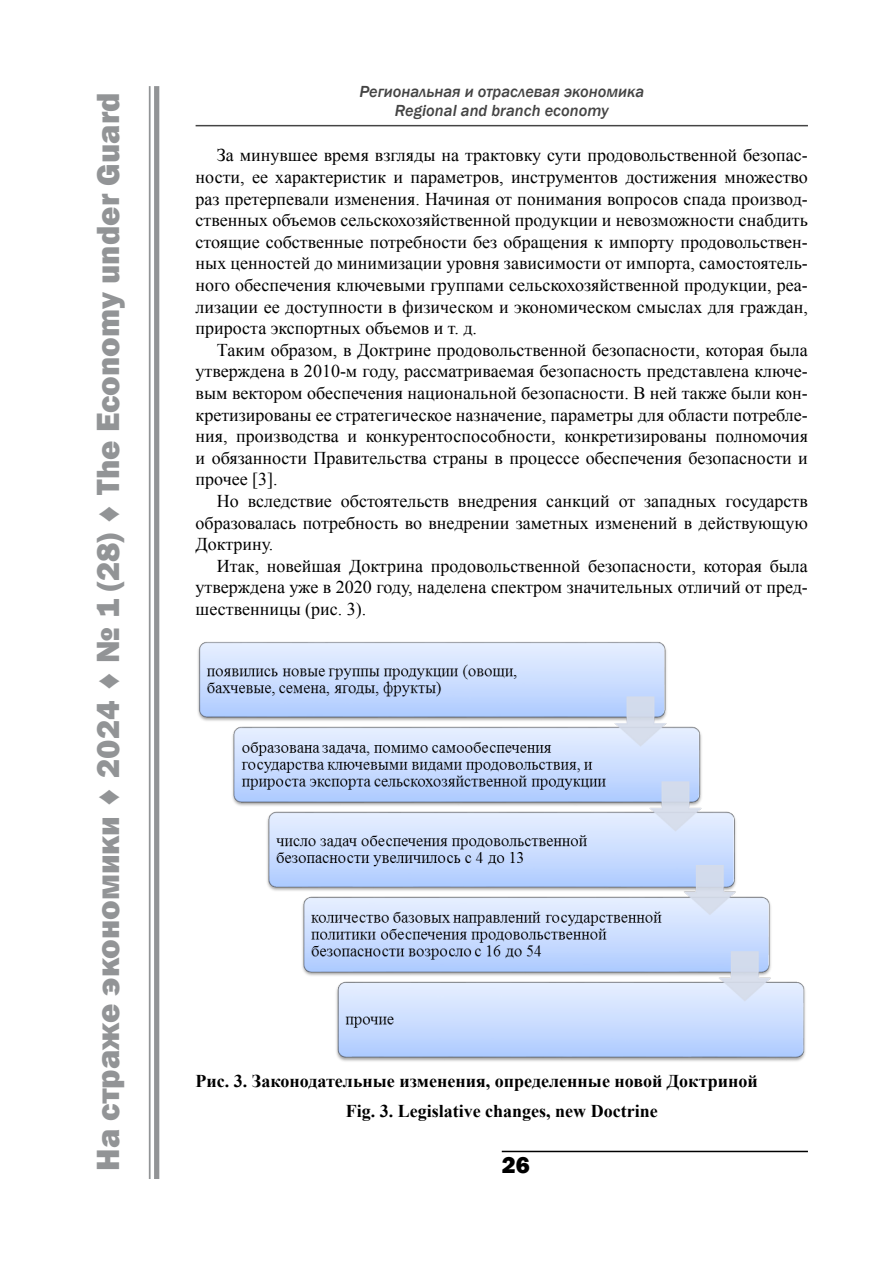
<style>
.page{position:relative;width:893px;height:1263px;background:#fff}
.page>*{position:absolute;margin:0;border:0;box-sizing:border-box;transform-origin:0 0}
.t1{font:800 33px "Franklin Gothic";color:#929496}
.t2{font:800 24px "Franklin Gothic";color:#000}
.t3{font:18px/21.6px "Times New Roman";color:#000;text-align:justify}
.t4{font:700 18px/30.2px "Times New Roman";color:#000}
.t5{font:italic 500 16.5px/19.8px "Franklin Gothic";color:#444;text-align:center}
</style>
<div class="page">
<hr style="left:502px;top:1151px;width:306px;height:1px;background:#000">
<div style="left:154px;top:86px;width:5px;height:1093px;background:#929496"></div>
<hr style="left:149px;top:86px;width:2px;height:1093px;background:#929496">
<hr style="left:196px;top:125px;width:612px;height:1px;background:#444">
<img style="left:198px;top:642px;width:608px;height:420px">
<h1 class="t1" style="left:87px;top:1170px;width:1080px;rotate:-90deg">На страже экономики ♦ 2024 ♦ № 1 (28) ♦ The Economy under Guard</h1>
<p class="t5" style="left:359px;top:81px;width:286px">Региональная и отраслевая экономика<br>Regional and branch economy</p>
<p class="t3" style="left:196px;top:144px;width:614px;text-indent:21px">За минувшее время взгляды на трактовку сути продовольственной безопас&shy;ности, ее характеристик и параметров, инструментов достижения множество раз претерпевали изменения. Начиная от понимания вопросов спада производ&shy;ственных объемов сельскохозяйственной продукции и невозможности снабдить стоящие собственные потребности без обращения к импорту продовольствен&shy;ных ценностей до минимизации уровня зависимости от импорта, самостоятель&shy;ного обеспечения ключевыми группами сельскохозяйственной продукции, реа&shy;лизации ее доступности в физическом и экономическом смыслах для граждан, прироста экспортных объемов и т. д.</p>
<p class="t3" style="left:196px;top:338px;width:614px;text-indent:21px">Таким образом, в Доктрине продовольственной безопасности, которая была утверждена в 2010-м году, рассматриваемая безопасность представлена ключе&shy;вым вектором обеспечения национальной безопасности. В ней также были кон&shy;кретизированы ее стратегическое назначение, параметры для области потребле&shy;ния, производства и конкурентоспособности, конкретизированы полномочия и обязанности Правительства страны в процессе обеспечения безопасности и прочее [3].</p>
<p class="t3" style="left:196px;top:490px;width:614px;text-indent:21px">Но вследствие обстоятельств внедрения санкций от западных государств образовалась потребность во внедрении заметных изменений в действующую Доктрину.</p>
<p class="t3" style="left:196px;top:554px;width:614px;text-indent:21px">Итак, новейшая Доктрина продовольственной безопасности, которая была утверждена уже в 2020 году, наделена спектром значительных отличий от пред&shy;шественницы (рис. 3).</p>
<p class="t4" style="left:346px;top:1065px;width:414px;text-indent:-150px">Рис. 3. Законодательные изменения, определенные новой Доктриной<br>Fig. 3. Legislative changes, new Doctrine</p>
<h2 class="t2" style="left:502px;top:1150px;width:30px">26</h2>
</div>
